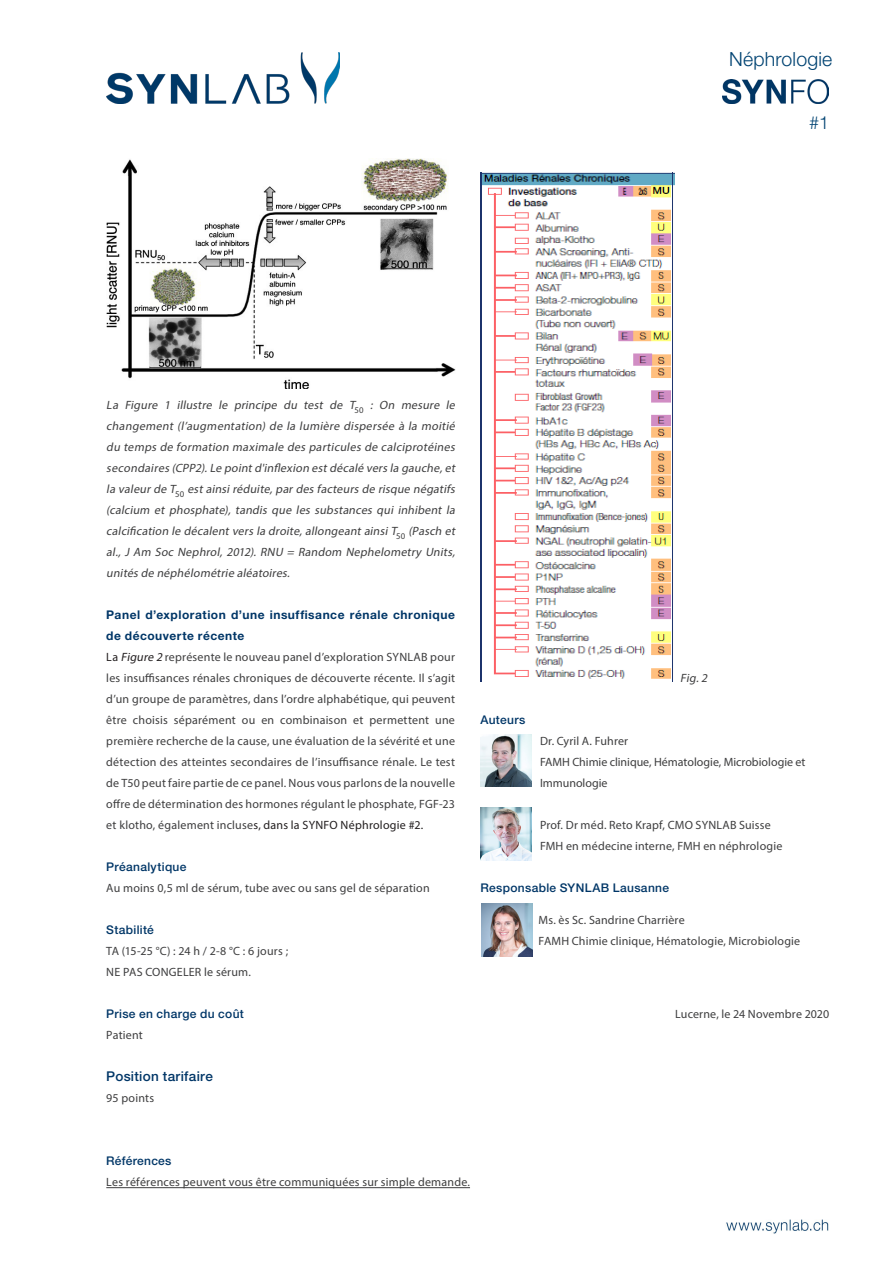
<style>
.page{position:relative;width:893px;height:1263px;background:#fff}
.page>*{position:absolute;margin:0;border:0;box-sizing:border-box;transform-origin:0 0}
.t1{font:300 19.5px "Helvetica Neue LT Std";letter-spacing:.01em;color:#004372}
.t2{font:300 18px "Helvetica Neue LT Std";color:#004372}
.Lauftext{font:500 13.5px "Helvetica Neue LT Std";letter-spacing:.02em;color:#003667}
.Lauftext-2{font:12px/21px "Myriad Pro";letter-spacing:.015em;color:#3e3e3f;text-align:justify}
.Lauftext-3{font:italic 12px/21px "Myriad Pro";color:#3e3e3f;text-align:justify}
.Lauftext-4{font:500 12px "Helvetica Neue LT Std";letter-spacing:.025em;color:#003667}
.Lauftext-5{font:700 12px/21px "Helvetica Neue LT Std";letter-spacing:.045em;color:#003667}
.s1{color:#231f20}
.s2{font-style:italic;color:#231f20}
</style>
<div class="page">
<img style="left:723px;top:79px;width:106px;height:24px">
<img style="left:726px;top:1219px;width:103px;height:15px">
<img style="left:106px;top:52px;width:234px;height:51px">
<img style="left:480px;top:173px;width:195px;height:509px">
<hr style="left:106px;top:1187px;width:364px;height:1px;background:#3e3e3f">
<img style="left:106px;top:158px;width:349px;height:230px">
<img style="left:482px;top:904px;width:51px;height:52px">
<img style="left:480px;top:808px;width:52px;height:53px">
<img style="left:480px;top:734px;width:52px;height:53px">
<h1 class="t1" style="left:729px;top:47px;width:105px">Néphrologie</h1>
<h2 class="t2" style="left:809px;top:112px;width:22px">#1</h2>
<p class="Lauftext-3" style="left:106px;top:395px;width:353px">La Figure 1 illustre le principe du test de T<sub>5</sub> <sub>0</sub> : On mesure le changement (l’augmentation) de la lumière dispersée à la moitié du temps de formation maximale des particules de calciprotéines secondaires (CPP2).Le pointd'inflexion estdécalé vers la gauche,et la valeurde T<sub>5</sub> <sub>0</sub> estainsiréduite,pardes facteurs de risque négatifs (calcium et phosphate), tandis que les substances qui inhibent la calcification le décalentvers la droite,allongeantainsiT<sub>5</sub> <sub>0</sub> (Pasch et al., J Am Soc Nephrol, 2012). RNU = Random Nephelometry Units, unités de néphélométrie aléatoires.</p>
<p class="Lauftext-5" style="left:106px;top:604px;width:350px">Panel d’exploration d’une insuffisance rénale chronique de découverte récente</p>
<p class="Lauftext-2" style="left:106px;top:647px;width:350px"><span class="s1">La</span> <span class="s2">Figure 2</span> représente le nouveau panel d’exploration SYNLAB pour les insuffisances rénales chroniques de découverte récente. Il s’agit d’un groupe de paramètres, dans l’ordre alphabétique, qui peuvent être choisis séparément ou en combinaison et permettent une première recherche de la cause, une évaluation de la sévérité et une détection des atteintes secondaires de l’insuffisance rénale. Le test de T50 peut faire partie de ce panel. Nous vous parlons de la nouvelle offre de détermination des hormones régulant le phosphate, FGF-23 et klotho, également incluse<span class="s1">s, dans la SYNFO Néphrologie #2.</span></p>
<p class="Lauftext-4" style="left:106px;top:860px;width:82px">Préanalytique</p>
<p class="Lauftext-2" style="left:106px;top:878px;width:325px">Au moins 0,5 ml de sérum, tube avec ou sans gel de séparation</p>
<p class="Lauftext-4" style="left:106px;top:923px;width:49px">Stabilité</p>
<p class="Lauftext-2" style="left:106px;top:941px;width:183px">TA (15-25 °C) : 24 h / 2-8 °C : 6 jours ;</p>
<p class="Lauftext-2" style="left:106px;top:962px;width:146px">NE PAS CONGELER le sérum.</p>
<p class="Lauftext-4" style="left:106px;top:1007px;width:139px">Prise en charge du coût</p>
<p class="Lauftext-2" style="left:106px;top:1025px;width:38px">Patient</p>
<p class="Lauftext" style="left:106px;top:1068px;width:108px">Position tarifaire</p>
<p class="Lauftext-2" style="left:106px;top:1088px;width:49px">95 points</p>
<p class="Lauftext-4" style="left:480px;top:713px;width:46px">Auteurs</p>
<p class="Lauftext-3" style="left:680px;top:668px;width:31px">Fig.2</p>
<p class="Lauftext-2" style="left:540px;top:731px;width:90px">Dr. Cyril A. Fuhrer</p>
<p class="Lauftext-2" style="left:540px;top:752px;width:267px">FAMH Chimie clinique, Hématologie, Microbiologie et<br>Immunologie</p>
<p class="Lauftext-2" style="left:540px;top:815px;width:232px">Prof. Dr méd. Reto Krapf, CMO SYNLAB Suisse</p>
<p class="Lauftext-2" style="left:540px;top:836px;width:244px">FMH en médecine interne, FMH en néphrologie</p>
<p class="Lauftext-4" style="left:480px;top:881px;width:190px">Responsable SYNLAB Lausanne</p>
<p class="Lauftext-2" style="left:539px;top:909px;width:148px">Ms. ès Sc. Sandrine Charrière</p>
<p class="Lauftext-2" style="left:539px;top:930px;width:263px">FAMH Chimie clinique, Hématologie, Microbiologie</p>
<p class="Lauftext-2" style="left:675px;top:1004px;width:156px">Lucerne, le 24 Novembre 2020</p>
<p class="Lauftext-4" style="left:106px;top:1154px;width:67px">Références</p>
<p class="Lauftext-2" style="left:106px;top:1172px;width:365px">Les références peuvent vous être communiquées sur simple demande.</p>
</div>
